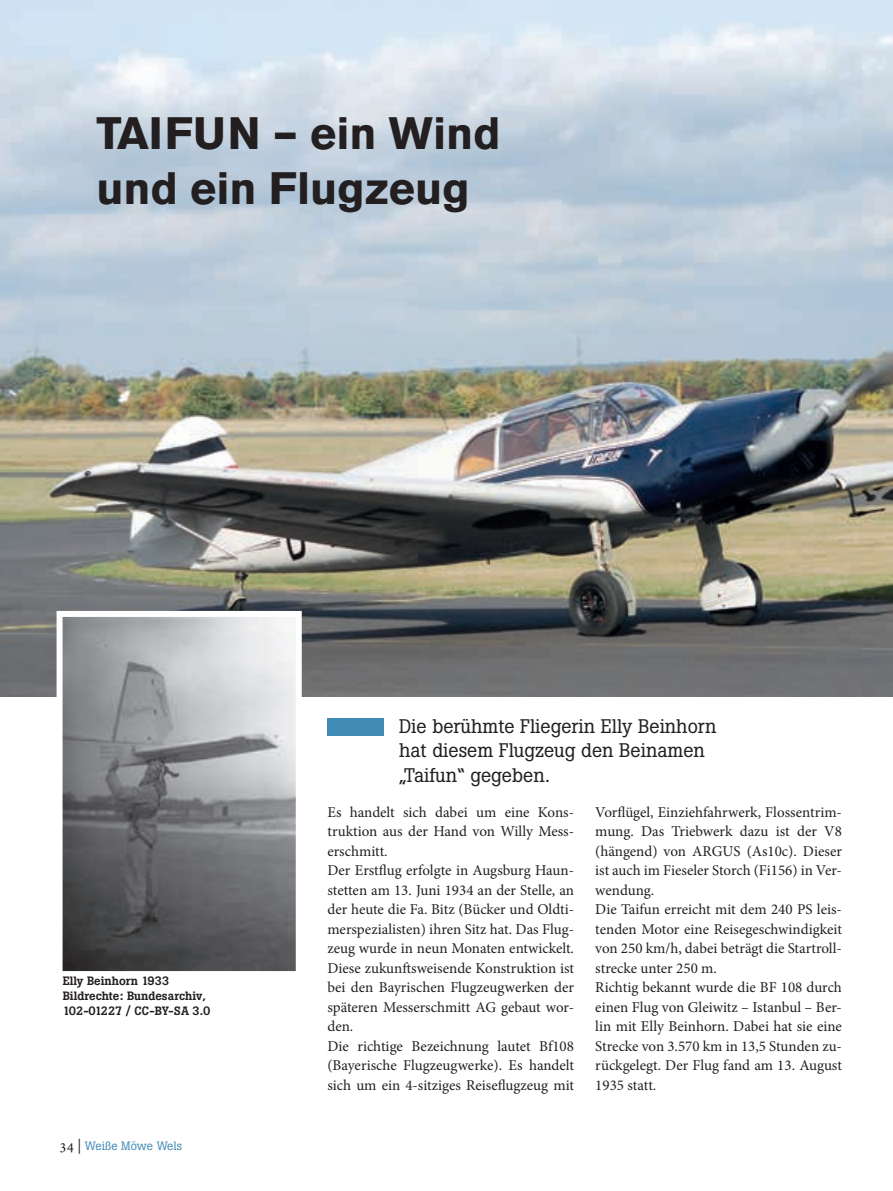
<style>
.page{position:relative;width:893px;height:1191px;background:#fff}
.page>*{position:absolute;margin:0;border:0;box-sizing:border-box;transform-origin:0 0}
.t1{font:700 45px/55.5px "Akzidenz Grotesk BE";color:#231f20}
.t2{font:19.5px/24px "Boton";color:#231f20}
.t3{font:15px/19.5px "Minion Pro";color:#231f20}
.t4{font:500 12px/15px "Boton";color:#231f20}
.t5{font:12px "Boton";color:#408bb5}
.s1{font-family:"Minion Pro";font-size:15px;color:#231f20}
</style>
<div class="page">
<img style="left:0;top:0;width:893px;height:696px">
<img style="left:64px;top:618px;width:231px;height:352px">
<div style="left:57px;top:611px;width:245px;height:366px;border:6px solid #fff"></div>
<div style="left:327px;top:719px;width:57px;height:17px;background:#408bb5"></div>
<h1 class="t1" style="left:96px;top:106px;width:406px">TAIFUN – ein Wind und ein Flugzeug</h1>
<p class="t4" style="left:63px;top:973px;width:149px">Elly Beinhorn 1933<br>Bildrechte: Bundesarchiv,<br>102-01227 / CC-BY-SA 3.0</p>
<p class="t5" style="left:60px;top:1138px;width:124px"><span class="s1">34 |</span> Weiße Möwe Wels</p>
<h2 class="t2" style="left:399px;top:714px;width:319px">Die berühmte Fliegerin Elly Beinhorn hat diesem Flugzeug den Beinamen „Taifun“ gegeben.</h2>
<p class="t3" style="left:595px;top:802px;width:248px">Vorflügel, Einziehfahrwerk, Flossentrim&shy;mung. Das Triebwerk dazu ist der V8 (hängend) von ARGUS (As10c). Dieser ist auch im Fieseler Storch (Fi156) in Ver&shy;wendung.<br>Die Taifun erreicht mit dem 240 PS leis&shy;tenden Motor eine Reisegeschwindigkeit von 250 km/h, dabei beträgt die Startroll&shy;strecke unter 250 m.<br>Richtig bekannt wurde die BF 108 durch einen Flug von Gleiwitz – Istanbul – Ber&shy;lin mit Elly Beinhorn. Dabei hat sie eine Strecke von 3.570 km in 13,5 Stunden zu&shy;rückgelegt. Der Flug fand am 13. August 1935 statt.</p>
<p class="t3" style="left:327px;top:802px;width:248px">Es handelt sich dabei um eine Kons&shy;truktion aus der Hand von Willy Mess&shy;erschmitt.<br>Der Erstflug erfolgte in Augsburg Haun&shy;stetten am 13. Juni 1934 an der Stelle, an der heute die Fa. Bitz (Bücker und Oldti&shy;merspezialisten) ihren Sitz hat. Das Flug&shy;zeug wurde in neun Monaten entwickelt.<br>Diese zukunftsweisende Konstruktion ist bei den Bayrischen Flugzeugwerken der späteren Messerschmitt AG gebaut wor&shy;den.<br>Die richtige Bezeichnung lautet Bf108 (Bayerische Flugzeugwerke). Es handelt sich um ein 4-sitziges Reiseflugzeug mit</p>
</div>
